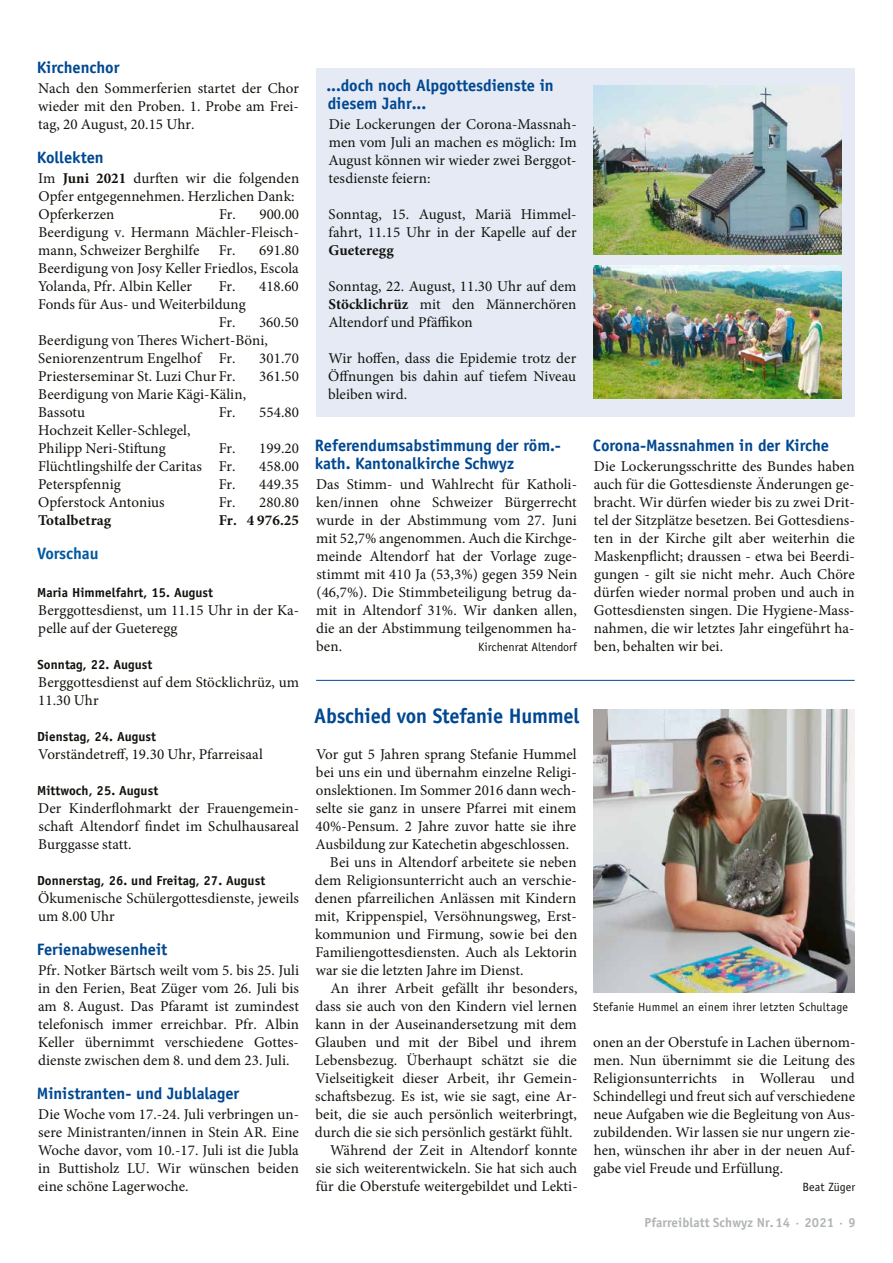
<style>
.page{position:relative;width:893px;height:1263px;background:#fff}
.page>*{position:absolute;margin:0;border:0;box-sizing:border-box;transform-origin:0 0}
.t1{font:700 21px "Officina Sans Std";letter-spacing:-.01em;color:#004892}
.t2{font:700 16.5px/18px "Officina Sans Std";letter-spacing:-.005em;color:#004892}
.t3{font:700 16.5px "Officina Sans Std";letter-spacing:-.005em;color:#0059a0}
.t4{font:15px/18px "Minion Pro";letter-spacing:.005em;color:#12120d;text-align:justify}
.t5{font:700 15px "Minion Pro";letter-spacing:.005em;color:#12120d}
.t6{font:700 13.2px "Officina Sans Std";letter-spacing:.005em;color:#12120d}
.t7{font:700 13.2px "Officina Sans Std";letter-spacing:.005em;color:#b1b4b4}
.t8{font:12px "Officina Sans Std";letter-spacing:.01em;color:#12120d}
.s1{font-weight:700}
</style>
<div class="page">
<div style="left:316px;top:68px;width:539px;height:349px;background:#e5eaf5"></div>
<img style="left:594px;top:86px;width:248px;height:169px">
<img style="left:594px;top:266px;width:247px;height:133px">
<hr style="left:316px;top:680px;width:539px;height:1px;background:#004892">
<img style="left:594px;top:709px;width:261px;height:284px">
<p class="t2" style="left:37px;top:58px;width:84px">Kirchenchor</p>
<p class="t4" style="left:38px;top:79px;width:262px">Nach den Sommerferien startet der Chor wieder mit den Proben. 1. Probe am Frei&shy;tag, 20 August, 20.15 Uhr.</p>
<p class="t2" style="left:37px;top:148px;width:68px">Kollekten</p>
<p class="t4" style="left:38px;top:169px;width:262px;text-align:left">Im <span class="s1">Juni 2021</span> durften wir die folgenden<br>Opfer entgegennehmen. Herzlichen Dank:<br>Opferkerzen</p>
<p class="t4" style="left:38px;top:205px;width:262px;text-indent:181px">Fr. 900.00<br>Beerdigung v. Hermann Mächler-Fleisch&shy;mann, Schweizer Berghilfe</p>
<p class="t4" style="left:38px;top:241px;width:262px;text-indent:181px">Fr. 691.80<br>Beerdigung von Josy Keller Friedlos, Escola Yolanda, Pfr. Albin Keller</p>
<p class="t4" style="left:219px;top:277px;width:82px">Fr. 418.60</p>
<p class="t4" style="left:38px;top:295px;width:209px">Fonds für Aus- und Weiterbildung</p>
<p class="t4" style="left:219px;top:313px;width:82px">Fr. 360.50</p>
<p class="t4" style="left:38px;top:331px;width:231px">Beerdigung von Theres Wichert-Böni,</p>
<p class="t4" style="left:38px;top:349px;width:199px">Seniorenzentrum Engelhof Fr.</p>
<p class="t4" style="left:259px;top:349px;width:41px">301.70</p>
<p class="t4" style="left:38px;top:367px;width:199px">Priesterseminar St. Luzi Chur Fr.</p>
<p class="t4" style="left:259px;top:367px;width:41px">361.50</p>
<p class="t4" style="left:38px;top:385px;width:209px">Beerdigung von Marie Kägi-Kälin,<br>Bassotu</p>
<p class="t4" style="left:219px;top:403px;width:82px">Fr. 554.80</p>
<p class="t4" style="left:38px;top:421px;width:154px">Hochzeit Keller-Schlegel,<br>Philipp Neri-Stiftung</p>
<p class="t4" style="left:38px;top:439px;width:262px;text-indent:181px">Fr. 199.20<br>Flüchtlingshilfe der Caritas Fr.</p>
<p class="t4" style="left:259px;top:457px;width:41px">458.00</p>
<p class="t4" style="left:38px;top:475px;width:84px">Peterspfennig</p>
<p class="t4" style="left:219px;top:475px;width:82px">Fr. 449.35</p>
<p class="t4" style="left:38px;top:493px;width:128px">Opferstock Antonius</p>
<p class="t4" style="left:219px;top:493px;width:82px">Fr. 280.80</p>
<p class="t5" style="left:38px;top:511px;width:75px">Totalbetrag</p>
<p class="t5" style="left:219px;top:511px;width:82px">Fr. 4 976.25</p>
<p class="t3" style="left:37px;top:543px;width:63px">Vorschau</p>
<p class="t6" style="left:37px;top:584px;width:177px">Maria Himmelfahrt, 15. August</p>
<p class="t4" style="left:38px;top:601px;width:262px">Berggottesdienst, um 11.15 Uhr in der Ka&shy;pelle auf der Gueteregg</p>
<p class="t6" style="left:38px;top:656px;width:116px">Sonntag, 22. August</p>
<p class="t4" style="left:38px;top:673px;width:262px">Berggottesdienst auf dem Stöcklichrüz, um<br>11.30 Uhr</p>
<p class="t6" style="left:37px;top:728px;width:120px">Dienstag, 24. August</p>
<p class="t4" style="left:38px;top:745px;width:226px">Vorständetreff, 19.30 Uhr, Pfarreisaal</p>
<p class="t6" style="left:37px;top:782px;width:123px">Mittwoch, 25. August</p>
<p class="t4" style="left:38px;top:799px;width:262px">Der Kinderflohmarkt der Frauengemein&shy;schaft Altendorf findet im Schulhausareal Burggasse statt.</p>
<p class="t6" style="left:37px;top:872px;width:230px">Donnerstag, 26. und Freitag, 27. August</p>
<p class="t4" style="left:38px;top:889px;width:262px">Ökumenische Schülergottesdienste, jeweils um 8.00 Uhr</p>
<p class="t2" style="left:37px;top:940px;width:132px">Ferienabwesenheit</p>
<p class="t4" style="left:38px;top:961px;width:263px">Pfr. Notker Bärtsch weilt vom 5. bis 25. Juli in den Ferien, Beat Züger vom 26. Juli bis am 8. August. Das Pfaramt ist zumindest telefonisch immer erreichbar. Pfr. Albin Keller übernimmt verschiedene Gottes&shy;dienste zwischen dem 8. und dem 23. Juli.</p>
<p class="t2" style="left:37px;top:1084px;width:204px">Ministranten- und Jublalager</p>
<p class="t4" style="left:38px;top:1105px;width:262px">Die Woche vom 17.-24. Juli verbringen un&shy;sere Ministranten/innen in Stein AR. Eine Woche davor, vom 10.-17. Juli ist die Jubla in Buttisholz LU. Wir wünschen beiden eine schöne Lagerwoche.</p>
<p class="t2" style="left:326px;top:76px;width:229px">...doch noch Alpgottesdienste in diesem Jahr...</p>
<p class="t4" style="left:329px;top:115px;width:250px">Die Lockerungen der Corona-Massnah&shy;men vom Juli an machen es möglich: Im August können wir wieder zwei Berggot&shy;tesdienste feiern:</p>
<p class="t4" style="left:329px;top:205px;width:249px">Sonntag, 15. August, Mariä Himmel&shy;fahrt, 11.15 Uhr in der Kapelle auf der</p>
<p class="t5" style="left:329px;top:241px;width:67px">Gueteregg</p>
<p class="t4" style="left:328px;top:277px;width:250px">Sonntag, 22. August, 11.30 Uhr auf dem <span class="s1">Stöcklichrüz</span> mit den Männerchören Altendorf und Pfäffikon</p>
<p class="t4" style="left:328px;top:349px;width:250px">Wir hoffen, dass die Epidemie trotz der Öffnungen bis dahin auf tiefem Niveau bleiben wird.</p>
<p class="t2" style="left:315px;top:436px;width:248px">Referendumsabstimmung der röm.- kath. Kantonalkirche Schwyz</p>
<p class="t4" style="left:316px;top:475px;width:263px">Das Stimm- und Wahlrecht für Katholi&shy;ken/innen ohne Schweizer Bürgerrecht wurde in der Abstimmung vom 27. Juni mit 52,7% angenommen. Auch die Kirchge&shy;meinde Altendorf hat der Vorlage zuge&shy;stimmt mit 410 Ja (53,3%) gegen 359 Nein (46,7%). Die Stimmbeteiligung betrug da&shy;mit in Altendorf 31%. Wir danken allen, die an der Abstimmung teilgenommen ha&shy;ben.</p>
<p class="t8" style="left:478px;top:640px;width:100px">Kirchenrat Altendorf</p>
<p class="t2" style="left:593px;top:436px;width:238px">Corona-Massnahmen in der Kirche</p>
<p class="t4" style="left:594px;top:457px;width:263px">Die Lockerungsschritte des Bundes haben auch für die Gottesdienste Änderungen ge&shy;bracht. Wir dürfen wieder bis zu zwei Drit&shy;tel der Sitzplätze besetzen. Bei Gottesdiens&shy;ten in der Kirche gilt aber weiterhin die Maskenpflicht; draussen - etwa bei Beerdi&shy;gungen - gilt sie nicht mehr. Auch Chöre dürfen wieder normal proben und auch in Gottesdiensten singen. Die Hygiene-Mass&shy;nahmen, die wir letztes Jahr eingeführt ha&shy;ben, behalten wir bei.</p>
<h1 class="t1" style="left:314px;top:702px;width:267px">Abschied von Stefanie Hummel</h1>
<p class="t4" style="left:316px;top:745px;width:262px">Vor gut 5 Jahren sprang Stefanie Hummel</p>
<p class="t4" style="left:316px;top:763px;width:262px">bei uns ein und übernahm einzelne Religi-</p>
<p class="t4" style="left:316px;top:781px;width:262px">onslektionen. Im Sommer 2016 dann wech-</p>
<p class="t4" style="left:316px;top:799px;width:262px">selte sie ganz in unsere Pfarrei mit einem</p>
<p class="t4" style="left:316px;top:817px;width:262px">40%-Pensum. 2 Jahre zuvor hatte sie ihre</p>
<p class="t4" style="left:315px;top:835px;width:255px">Ausbildung zur Katechetin abgeschlossen.</p>
<p class="t4" style="left:330px;top:853px;width:248px">Bei uns in Altendorf arbeitete sie neben</p>
<p class="t4" style="left:315px;top:871px;width:264px">dem Religionsunterricht auch an verschie-</p>
<p class="t4" style="left:315px;top:889px;width:263px">denen pfarreilichen Anlässen mit Kindern</p>
<p class="t4" style="left:315px;top:907px;width:264px">mit, Krippenspiel, Versöhnungsweg, Erst-</p>
<p class="t4" style="left:315px;top:925px;width:264px">kommunion und Firmung, sowie bei den</p>
<p class="t4" style="left:315px;top:943px;width:263px">Familiengottesdiensten. Auch als Lektorin</p>
<p class="t4" style="left:316px;top:961px;width:209px">war sie die letzten Jahre im Dienst.</p>
<p class="t4" style="left:330px;top:979px;width:248px">An ihrer Arbeit gefällt ihr besonders,</p>
<p class="t4" style="left:315px;top:997px;width:263px">dass sie auch von den Kindern viel lernen</p>
<p class="t4" style="left:316px;top:1015px;width:263px">kann in der Auseinandersetzung mit dem</p>
<p class="t4" style="left:315px;top:1033px;width:263px">Glauben und mit der Bibel und ihrem</p>
<p class="t4" style="left:315px;top:1051px;width:263px">Lebensbezug. Überhaupt schätzt sie die</p>
<p class="t4" style="left:315px;top:1069px;width:263px">Vielseitigkeit dieser Arbeit, ihr Gemein-</p>
<p class="t4" style="left:315px;top:1087px;width:264px">schaftsbezug. Es ist, wie sie sagt, eine Ar-</p>
<p class="t4" style="left:315px;top:1105px;width:263px">beit, die sie auch persönlich weiterbringt,</p>
<p class="t4" style="left:315px;top:1123px;width:259px">durch die sie sich persönlich gestärkt fühlt.</p>
<p class="t4" style="left:330px;top:1141px;width:249px">Während der Zeit in Altendorf konnte</p>
<p class="t4" style="left:315px;top:1159px;width:263px">sie sich weiterentwickeln. Sie hat sich auch</p>
<p class="t4" style="left:316px;top:1177px;width:263px">für die Oberstufe weitergebildet und Lekti-</p>
<p class="t8" style="left:593px;top:1000px;width:256px">Stefanie Hummel an einem ihrer letzten Schultage</p>
<p class="t4" style="left:593px;top:1033px;width:264px">onen an der Oberstufe in Lachen übernom&shy;men. Nun übernimmt sie die Leitung des Religionsunterrichts in Wollerau und Schindellegi und freut sich auf verschiedene neue Aufgaben wie die Begleitung von Aus&shy;zubildenden. Wir lassen sie nur ungern zie&shy;hen, wünschen ihr aber in der neuen Auf&shy;gabe viel Freude und Erfüllung.</p>
<p class="t8" style="left:802px;top:1180px;width:54px">Beat Züger</p>
<p class="t7" style="left:644px;top:1214px;width:213px">Pfarreiblatt Schwyz Nr.14 · 2021 · 9</p>
</div>
